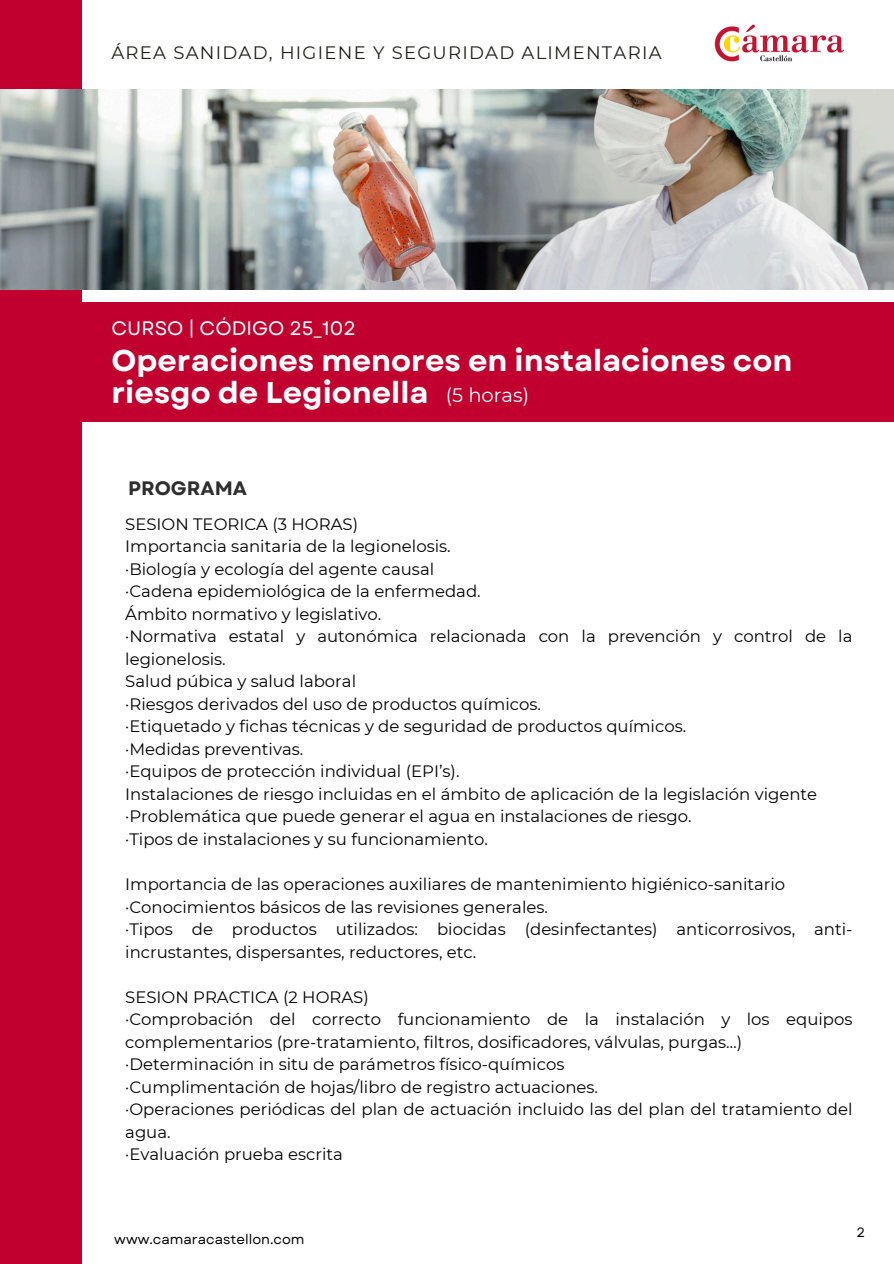
<style>
.page{position:relative;width:894px;height:1264px;background:#fff}
.page>*{position:absolute;margin:0;border:0;box-sizing:border-box;transform-origin:0 0}
.t1{font:700 30px/31.5px "Garet";color:#fff}
.t2{font:19.5px "Garet";color:#fff}
.t3{font:700 19.5px "Garet";color:#2e2e2e}
.t4{font:19.5px "Montserrat";color:#fff}
.t5{font:18px "Montserrat";letter-spacing:.07em;color:#21211a}
.t6{font:16.5px/22.5px "Montserrat";color:#000}
.t7{font:13.5px "Garet";color:#000}
</style>
<div class="page">
<div style="left:0;top:0;width:82px;height:1263px;background:#c2002f"></div>
<img style="left:714px;top:24px;width:131px;height:38px">
<img style="left:0;top:89px;width:893px;height:201px">
<div style="left:0;top:302px;width:893px;height:120px;background:#c2002f"></div>
<h3 class="t5" style="left:111px;top:42px;width:551px">ÁREA SANIDAD, HIGIENE Y SEGURIDAD ALIMENTARIA</h3>
<h2 class="t2" style="left:111px;top:314px;width:246px">CURSO | CÓDIGO 25_102</h2>
<p class="t1" style="left:111px;top:345px;width:682px">Operaciones menores en instalaciones con riesgo de Legionella</p>
<h5 class="t4" style="left:445px;top:383px;width:85px">(5 horas)</h5>
<p class="t3" style="left:128px;top:474px;width:120px">PROGRAMA</p>
<h3 class="t6" style="left:125px;top:512px;width:728px">SESION TEORICA (3 HORAS)<br>Importancia sanitaria de la legionelosis.<br>·Biología y ecología del agente causal<br>·Cadena epidemiológica de la enfermedad.<br>Ámbito normativo y legislativo.<br>·Normativa estatal y autonómica relacionada con la prevención y control de la legionelosis.<br>Salud púbica y salud laboral<br>·Riesgos derivados del uso de productos químicos.<br>·Etiquetado y fichas técnicas y de seguridad de productos químicos.<br>·Medidas preventivas.<br>·Equipos de protección individual (EPI’s).<br>Instalaciones de riesgo incluidas en el ámbito de aplicación de la legislación vigente ·Problemática que puede generar el agua en instalaciones de riesgo.<br>·Tipos de instalaciones y su funcionamiento.</h3>
<h1 class="t6" style="left:125px;top:872px;width:728px">Importancia de las operaciones auxiliares de mantenimiento higiénico-sanitario ·Conocimientos básicos de las revisiones generales.<br>·Tipos de productos utilizados: biocidas (desinfectantes) anticorrosivos, anti&shy;incrustantes, dispersantes, reductores, etc.</h1>
<h4 class="t6" style="left:125px;top:985px;width:728px">SESION PRACTICA (2 HORAS)<br>·Comprobación del correcto funcionamiento de la instalación y los equipos complementarios (pre-tratamiento, filtros, dosificadores, válvulas, purgas…) ·Determinación in situ de parámetros físico-químicos<br>·Cumplimentación de hojas/libro de registro actuaciones.<br>·Operaciones periódicas del plan de actuación incluido las del plan del tratamiento del agua.<br>·Evaluación prueba escrita</h4>
<h5 class="t7" style="left:114px;top:1229px;width:192px">www.camaracastellon.com</h5>
<h5 class="t7" style="left:856px;top:1222px;width:10px">2</h5>
</div>
